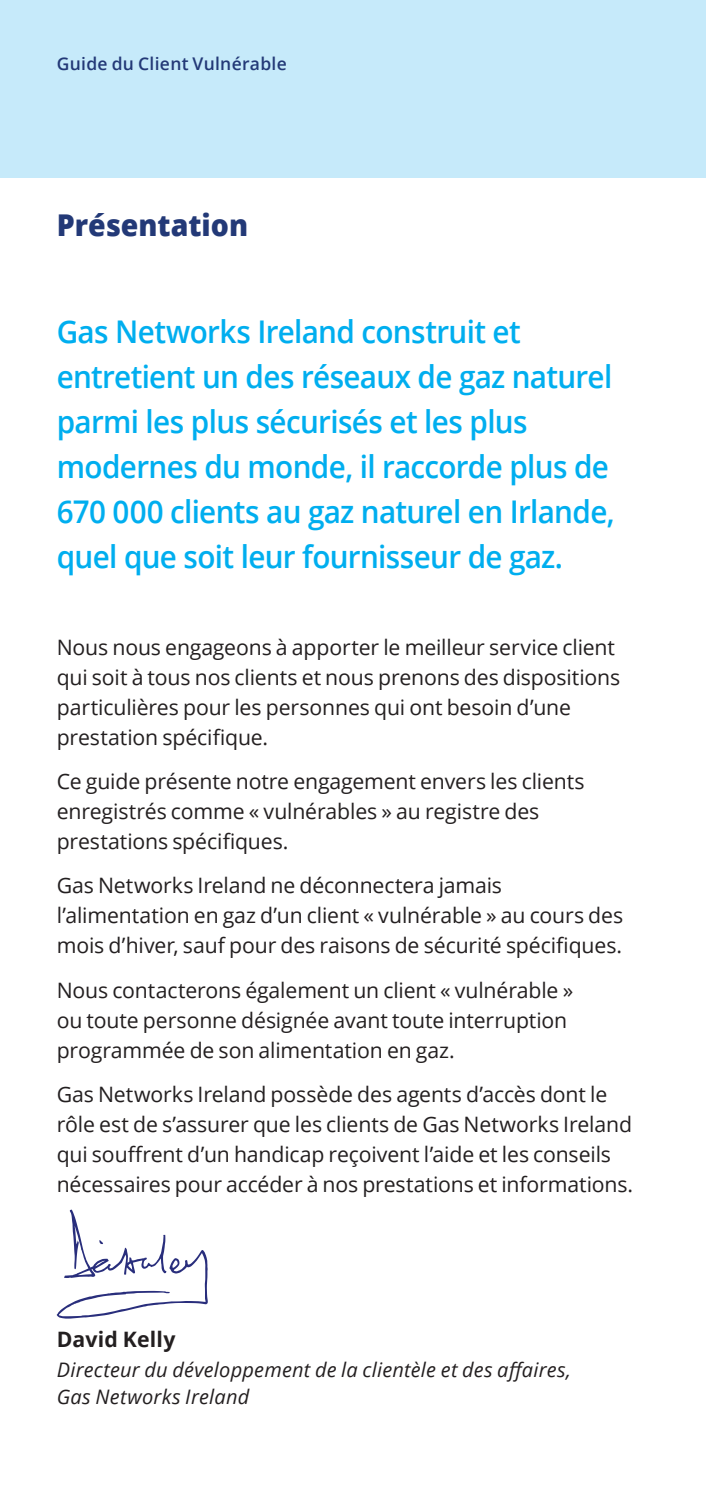
<style>
.page{position:relative;width:706px;height:1489px;background:#fff}
.page>*{position:absolute;margin:0;border:0;box-sizing:border-box;transform-origin:0 0}
.t1{font:600 31.25px/45px "Open Sans";letter-spacing:-.025em;color:#00aeef;scale:.95 1}
.t2{font:800 30px "Open Sans";color:#233977;scale:.95 1}
.t3{font:21.25px/30px "Open Sans";letter-spacing:-.005em;color:#231f20}
.t4{font:700 21.25px "Open Sans";letter-spacing:.01em;color:#231f20}
.t5{font:italic 20px/27.5px "Open Sans";letter-spacing:.01em;color:#231f20}
.t6{font:600 17.5px "Open Sans";letter-spacing:.015em;color:#233977}
</style>
<div class="page">
<div style="left:0;top:0;width:706px;height:177px;background:#c6eafa"></div>
<svg style="left:57px;top:1209px;width:151px;height:109px"></svg>
<p class="t6" style="left:57px;top:52px;width:232px">Guide du Client Vulnérable</p>
<p class="t2" style="left:57px;top:202px;width:203px">Présentation</p>
<h4 class="t1" style="left:57px;top:308px;width:589px">Gas Networks Ireland construit et entretient un des réseaux de gaz naturel parmi les plus sécurisés et les plus modernes du monde, il raccorde plus de 670 000 clients au gaz naturel en Irlande, quel que soit leur fournisseur de gaz.</h4>
<p class="t3" style="left:57px;top:631px;width:565px">Nous nous engageons à apporter le meilleur service client qui soit à tous nos clients et nous prenons des dispositions particulières pour les personnes qui ont besoin d’une</p>
<p class="t3" style="left:57px;top:721px;width:213px">prestation spécifique.</p>
<p class="t3" style="left:57px;top:765px;width:529px">Ce guide présente notre engagement envers les clients enregistrés comme « vulnérables » au registre des</p>
<p class="t3" style="left:57px;top:825px;width:233px">prestations spécifiques.</p>
<p class="t3" style="left:57px;top:870px;width:568px">Gas Networks Ireland ne déconnectera jamais l’alimentation en gaz d’un client « vulnérable » au cours des</p>
<p class="t3" style="left:57px;top:930px;width:567px">mois d’hiver, sauf pour des raisons de sécurité spécifiques.</p>
<p class="t3" style="left:57px;top:974px;width:518px">Nous contacterons également un client « vulnérable » ou toute personne désignée avant toute interruption programmée de son alimentation en gaz.</p>
<p class="t3" style="left:57px;top:1078px;width:577px">Gas Networks Ireland possède des agents d’accès dont le rôle est de s’assurer que les clients de Gas Networks Ireland</p>
<p class="t3" style="left:57px;top:1138px;width:556px">qui souffrent d’un handicap reçoivent l’aide et les conseils</p>
<p class="t3" style="left:57px;top:1168px;width:578px">nécessaires pour accéder à nos prestations et informations.</p>
<p class="t4" style="left:57px;top:1324px;width:120px">David Kelly</p>
<p class="t5" style="left:57px;top:1355px;width:516px">Directeur du développement de la clientèle et des affaires,<br>Gas Networks Ireland</p>
</div>
